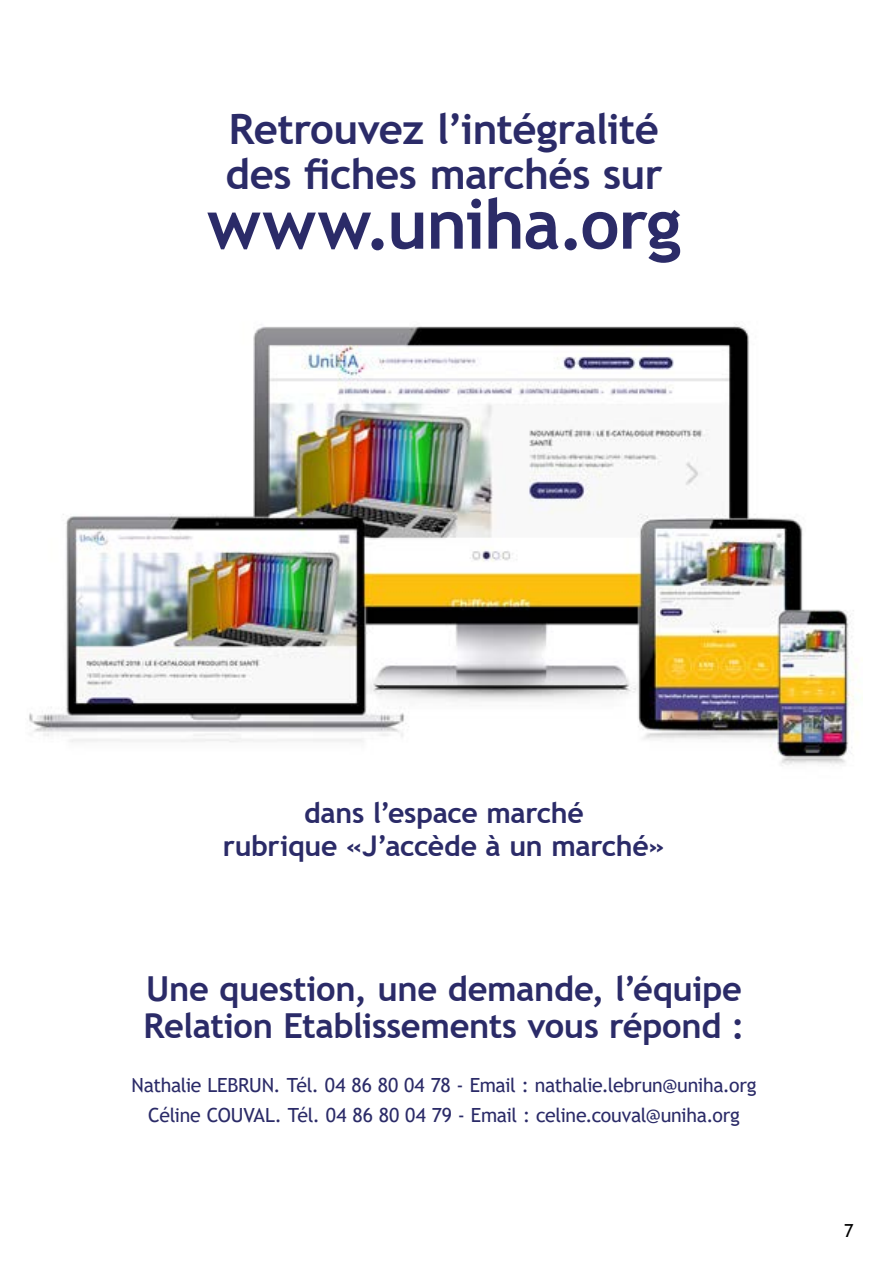
<style>
.page{position:relative;width:893px;height:1263px;background:#fff}
.page>*{position:absolute;margin:0;border:0;box-sizing:border-box;transform-origin:0 0}
.t1{font:700 69px "Trebuchet MS";letter-spacing:-.02em;color:#2b2b68}
.t2{font:700 42px/45px "Trebuchet MS";letter-spacing:-.015em;color:#2b2b68}
.t3{font:700 34.5px/36.9px "Trebuchet MS";letter-spacing:-.01em;color:#2b2b68}
.t4{font:700 28.5px/33px "Trebuchet MS";letter-spacing:-.01em;color:#2b2b68;text-align:center}
.t5{font:19.5px/30px "Trebuchet MS";letter-spacing:-.015em;color:#2b2b68;text-align:center}
.t6{font:18px "Trebuchet MS";color:#000}
</style>
<div class="page">
<img style="left:29px;top:324px;width:834px;height:442px">
<h2 class="t2" style="left:225px;top:106px;width:439px">Retrouvez l’intégralité des fiches marchés sur</h2>
<h1 class="t1" style="left:207px;top:181px;width:476px">www.uniha.org</h1>
<h3 class="t4" style="left:223px;top:796px;width:444px">dans l’espace marché<br>rubrique «J’accède à un marché»</h3>
<h3 class="t3" style="left:144px;top:971px;width:602px">Une question, une demande, l’équipe<br>Relation Etablissements vous répond :</h3>
<p class="t5" style="left:132px;top:1070px;width:626px">Nathalie LEBRUN. Tél. 04 86 80 04 78 - Email : nathalie.lebrun@uniha.org<br>Céline COUVAL. Tél. 04 86 80 04 79 - Email : celine.couval@uniha.org</p>
<p class="t6" style="left:844px;top:1219px;width:11px">7</p>
</div>
